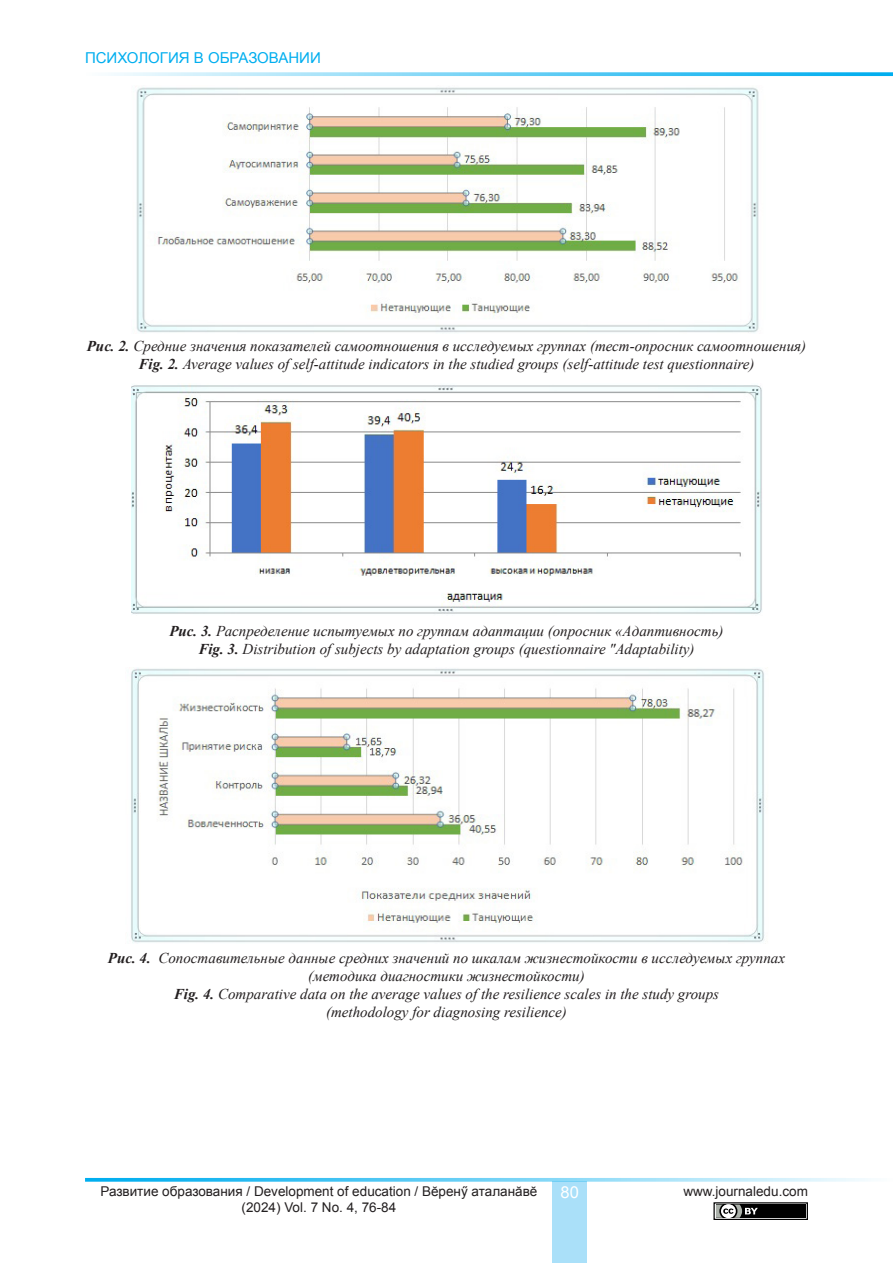
<style>
.page{position:relative;width:893px;height:1263px;background:#fff}
.page>*{position:absolute;margin:0;border:0;box-sizing:border-box;transform-origin:0 0}
.t1{font:16.5px "Arial";color:#fff}
.Разделы{font:italic 15px/18px "Times New Roman";color:#231f20;text-align:center}
.t2{font:15px "Arial";color:#00aeef}
.t3{font:13.5px/16.2px "Arial";color:#231f20;text-align:center}
.s1{font-weight:700}
</style>
<div class="page">
<div style="left:553px;top:1182px;width:34px;height:81px;background:#aae0f9"></div>
<svg style="left:111px;top:72px;width:782px;height:4px"></svg>
<svg style="left:85px;top:1178px;width:783px;height:4px"></svg>
<div style="left:714px;top:1203px;width:93px;height:16px;background:#f4f5f4"></div>
<div style="left:713px;top:1202px;width:95px;height:18px;border:1px solid #000"></div>
<div style="left:716px;top:1204px;width:90px;height:14px;background:#000"></div>
<svg style="left:716px;top:1204px;width:42px;height:14px"></svg>
<img style="left:136px;top:87px;width:623px;height:246px">
<img style="left:132px;top:385px;width:630px;height:229px">
<img style="left:131px;top:668px;width:634px;height:275px">
<p class="t2" style="left:85px;top:48px;width:237px">ПСИХОЛОГИЯ В ОБРАЗОВАНИИ</p>
<p class="Разделы" style="left:87px;top:336px;width:721px"><span class="s1">Рис. 2.</span> Средние значения показателей самоотношения в исследуемых группах (тест-опросник самоотношения)</p>
<p class="Разделы" style="left:139px;top:354px;width:617px"><span class="s1">Fig. 2.</span> Average values of self-attitude indicators in the studied groups (self-attitude test questionnaire)</p>
<p class="Разделы" style="left:169px;top:621px;width:555px"><span class="s1">Рис. 3.</span> Распределение испытуемых по группам адаптации (опросник «Адаптивность)</p>
<p class="Разделы" style="left:198px;top:639px;width:498px"><span class="s1">Fig. 3.</span> Distribution of subjects by adaptation groups (questionnaire "Adaptability)</p>
<p class="Разделы" style="left:108px;top:949px;width:679px"><span class="s1">Рис. 4.</span> Сопоставительные данные средних значений по шкалам жизнестойкости в исследуемых группах (методика диагностики жизнестойкости)</p>
<p class="Разделы" style="left:174px;top:985px;width:547px"><span class="s1">Fig. 4.</span> Comparative data on the average values of the resilience scales in the study groups (methodology for diagnosing resilience)</p>
<p class="t3" style="left:100px;top:1183px;width:438px">Развитие образования / Development of education / Вĕренӳ аталанăвĕ (2024) Vol. 7 No. 4, 76-84</p>
<p class="t1" style="left:561px;top:1181px;width:20px">80</p>
<p class="t3" style="left:683px;top:1183px;width:126px">www.journaledu.com</p>
</div>
